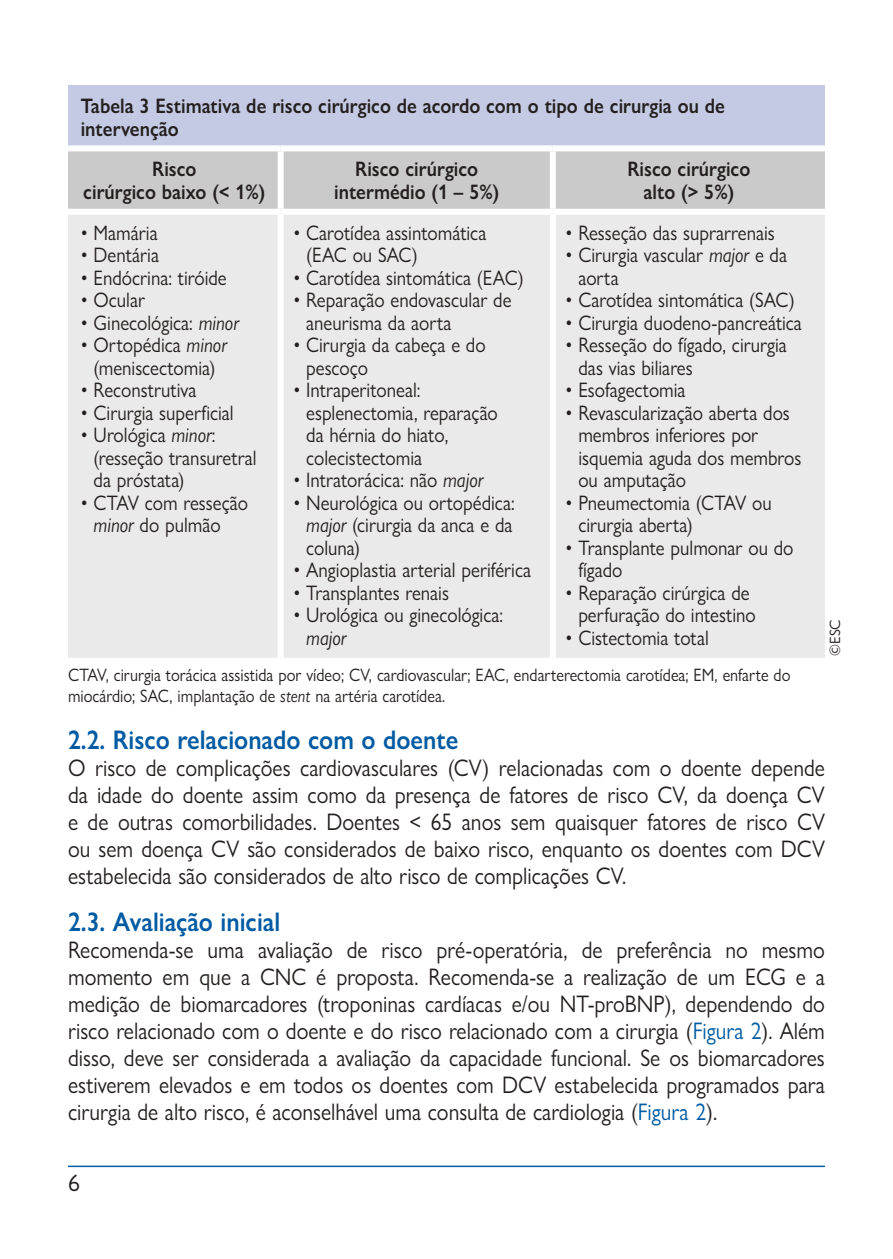
<style>
.page{position:relative;width:893px;height:1259px;background:#fff}
.page>*{position:absolute;margin:0;border:0;box-sizing:border-box;transform-origin:0 0}
.t1{font:600 27px "Gill Sans Nova";color:#005ba3;scale:.9 1}
.t2{font:24px/27px "Gill Sans Nova";color:#241f1f;text-align:justify;scale:.9 1}
.t3{font:24px "Gill Sans Nova";color:#241f1f}
.t4{font:21px/22.5px "Gill Sans Nova";color:#241f1f;scale:.9 1}
.t5{font:600 21px/22.5px "Gill Sans Nova";color:#241f1f;text-align:center;scale:.9 1}
.t6{font:italic 21px "Gill Sans Nova";color:#241f1f;scale:.9 1}
.t7{font:18px/21px "Gill Sans Nova";color:#241f1f;scale:.9 1}
.t8{font:15px "Gill Sans Nova";color:#241f1f}
.s1{font-style:italic}
.s2{color:#005ba3}
</style>
<div class="page">
<hr style="left:68px;top:1165px;width:757px;height:2px;background:#005ba3">
<div style="left:68px;top:85px;width:757px;height:63px;background:#c4cae3"></div>
<div style="left:68px;top:151px;width:757px;height:58px;background:#cbcacb"></div>
<div style="left:68px;top:215px;width:757px;height:443px;background:#ebeaea"></div>
<div style="left:68px;top:145px;width:213px;height:6px;background:#fff"></div>
<div style="left:281px;top:145px;width:272px;height:6px;background:#fff"></div>
<div style="left:278px;top:151px;width:6px;height:58px;background:#fff"></div>
<div style="left:553px;top:145px;width:272px;height:6px;background:#fff"></div>
<div style="left:550px;top:151px;width:6px;height:58px;background:#fff"></div>
<div style="left:278px;top:215px;width:6px;height:443px;background:#fff"></div>
<div style="left:550px;top:215px;width:6px;height:443px;background:#fff"></div>
<p class="t5" style="left:81px;top:95px;width:717px;text-align:left">Tabela 3 Estimativa de risco cirúrgico de acordo com o tipo de cirurgia ou de intervenção</p>
<p class="t5" style="left:83px;top:158px;width:204px">Risco<br>cirúrgico baixo (&lt; 1%)</p>
<p class="t5" style="left:334px;top:158px;width:185px">Risco cirúrgico intermédio (1 – 5%)</p>
<p class="t5" style="left:627px;top:158px;width:138px">Risco cirúrgico alto (&gt; 5%)</p>
<p class="t4" style="left:81px;top:221px;width:87px">• Mamária</p>
<p class="t4" style="left:81px;top:244px;width:88px">• Dentária</p>
<p class="t4" style="left:81px;top:266px;width:164px">• Endócrina: tiróide</p>
<p class="t4" style="left:81px;top:289px;width:73px">• Ocular</p>
<p class="t4" style="left:81px;top:311px;width:177px">• Ginecológica: <span class="s1">minor</span></p>
<p class="t4" style="left:81px;top:334px;width:164px;text-align:center">• Ortopédica <span class="s1">minor </span>(meniscectomia)</p>
<p class="t4" style="left:81px;top:379px;width:130px">• Reconstrutiva</p>
<p class="t4" style="left:81px;top:401px;width:171px">• Cirurgia superficial</p>
<p class="t4" style="left:94px;top:424px;width:182px;text-indent:-13px">• Urológica <span class="s1">minor</span>: (resseção transuretral da próstata)</p>
<p class="t4" style="left:94px;top:491px;width:173px;text-indent:-13px">• CTAV com resseção <span class="s1">minor</span> do pulmão</p>
<p class="t4" style="left:306px;top:221px;width:202px;text-indent:-13px">• Carotídea assintomática (EAC ou SAC)</p>
<p class="t4" style="left:293px;top:266px;width:258px">• Carotídea sintomática (EAC)</p>
<p class="t4" style="left:306px;top:289px;width:230px;text-indent:-13px">• Reparação endovascular de aneurisma da aorta</p>
<p class="t4" style="left:306px;top:334px;width:201px;text-indent:-13px">• Cirurgia da cabeça e do pescoço</p>
<p class="t4" style="left:306px;top:379px;width:214px;text-indent:-13px">• Intraperitoneal: esplenectomia, reparação da hérnia do hiato, colecistectomia</p>
<p class="t4" style="left:293px;top:469px;width:213px">• Intratorácica: não <span class="s1">major</span></p>
<p class="t4" style="left:306px;top:491px;width:233px;text-align:justify;text-indent:-13px">• Neurológica ou ortopédica: <span class="s1">major</span> (cirurgia da anca e da coluna)</p>
<p class="t4" style="left:293px;top:559px;width:266px">• Angioplastia arterial periférica</p>
<p class="t4" style="left:293px;top:581px;width:174px">• Transplantes renais</p>
<p class="t4" style="left:293px;top:604px;width:235px">• Urológica ou ginecológica:</p>
<p class="t6" style="left:306px;top:625px;width:46px">major</p>
<p class="t4" style="left:566px;top:221px;width:234px">• Resseção das suprarrenais</p>
<p class="t4" style="left:578px;top:244px;width:233px;text-indent:-13px">• Cirurgia vascular <span class="s1">major</span> e da aorta</p>
<p class="t4" style="left:566px;top:289px;width:256px">• Carotídea sintomática (SAC)</p>
<p class="t4" style="left:566px;top:311px;width:264px">• Cirurgia duodeno-pancreática</p>
<p class="t4" style="left:578px;top:334px;width:233px;text-indent:-13px">• Resseção do fígado, cirurgia das vias biliares</p>
<p class="t4" style="left:566px;top:378px;width:135px">• Esofagectomia</p>
<p class="t4" style="left:578px;top:401px;width:249px;text-indent:-13px">• Revascularização aberta dos membros inferiores por isquemia aguda dos membros ou amputação</p>
<p class="t4" style="left:578px;top:491px;width:217px;text-indent:-13px">• Pneumectomia (CTAV ou cirurgia aberta)</p>
<p class="t4" style="left:578px;top:536px;width:241px;text-indent:-13px">• Transplante pulmonar ou do fígado</p>
<p class="t4" style="left:566px;top:581px;width:213px;text-align:right">• Reparação cirúrgica de perfuração do intestino</p>
<p class="t4" style="left:566px;top:626px;width:161px">• Cistectomia total</p>
<p class="t7" style="left:68px;top:664px;width:804px">CTAV, cirurgia torácica assistida por vídeo; CV, cardiovascular; EAC, endarterectomia carotídea; EM, enfarte do miocárdio; SAC, implantação de <span class="s1">stent</span> na artéria carotídea.</p>
<p class="t1" style="left:68px;top:723px;width:435px">2.2. Risco relacionado com o doente</p>
<p class="t2" style="left:68px;top:754px;width:843px">O risco de complicações cardiovasculares (CV) relacionadas com o doente depende da idade do doente assim como da presença de fatores de risco CV, da doença CV e de outras comorbilidades. Doentes &lt; 65 anos sem quaisquer fatores de risco CV ou sem doença CV são considerados de baixo risco, enquanto os doentes com DCV estabelecida são considerados de alto risco de complicações CV.</p>
<p class="t1" style="left:68px;top:905px;width:237px">2.3. Avaliação inicial</p>
<p class="t2" style="left:68px;top:936px;width:843px">Recomenda-se uma avaliação de risco pré-operatória, de preferência no mesmo momento em que a CNC é proposta. Recomenda-se a realização de um ECG e a medição de biomarcadores (troponinas cardíacas e/ou NT-proBNP), dependendo do risco relacionado com o doente e do risco relacionado com a cirurgia (<span class="s2">Figura 2</span>). Além disso, deve ser considerada a avaliação da capacidade funcional. Se os biomarcadores estiverem elevados e em todos os doentes com DCV estabelecida programados para cirurgia de alto risco, é aconselhável uma consulta de cardiologia (<span class="s2">Figura 2</span>).</p>
<p class="t8" style="left:826px;top:656px;width:38px;rotate:-90deg">©ESC</p>
<p class="t3" style="left:68px;top:1168px;width:13px">6</p>
</div>
